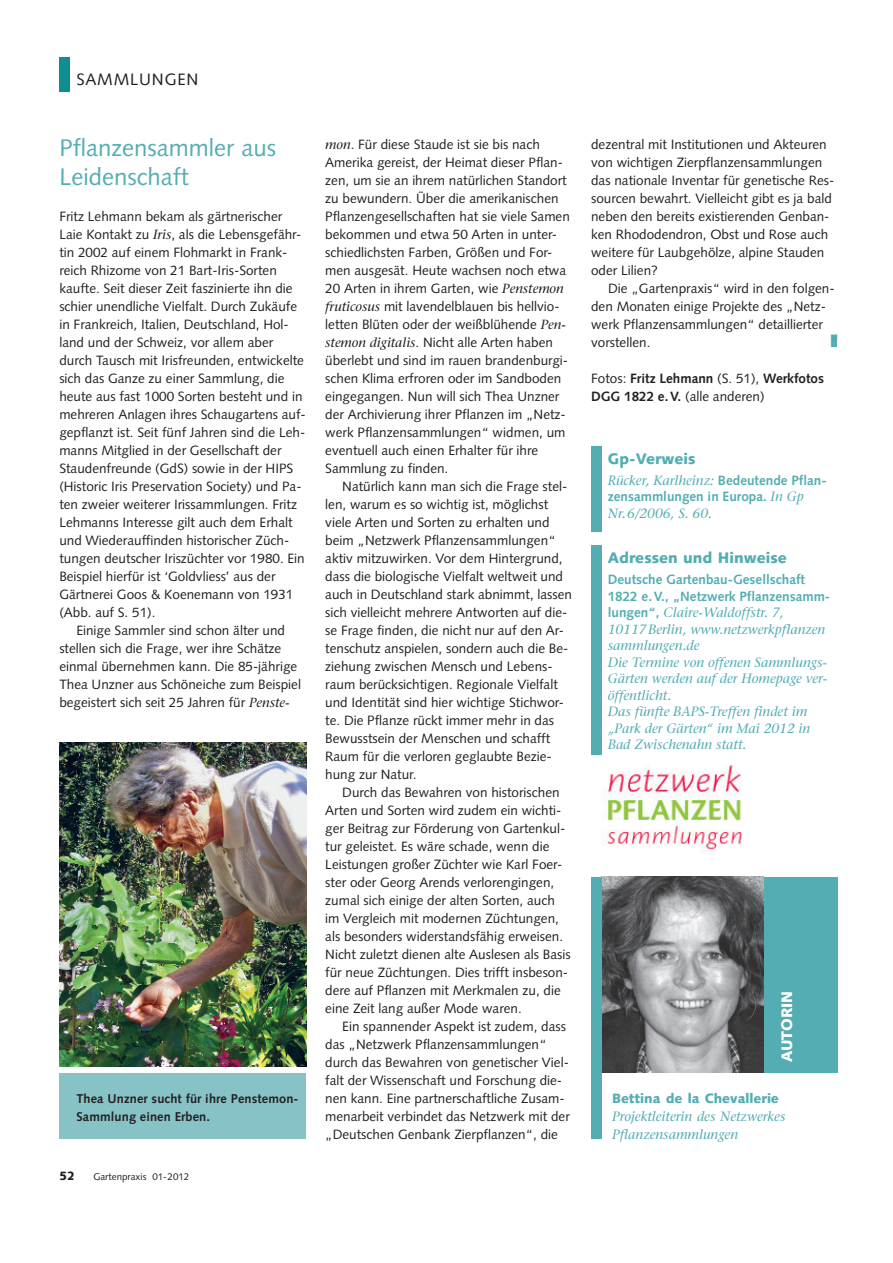
<style>
.page{position:relative;width:893px;height:1263px;background:#fff}
.page>*{position:absolute;margin:0;border:0;box-sizing:border-box;transform-origin:0 0}
.t1{font:24px/28.5px "Syntax LT Std";color:#54adb2}
.t2{font:16.5px "Syntax LT Std";letter-spacing:.05em;color:#231f20}
.t3{font:900 15.3px "Syntax LT Std";color:#54adb2}
.t4{font:900 15.3px "Syntax LT Std";color:#fff}
.t5{font:13.5px/18px "Syntax LT Std";color:#231f20}
.t6{font:italic 13.5px/16.5px "Stone Serif";color:#54adb2}
.t7{font:700 13.5px/16.5px "Syntax LT Std";color:#54adb2}
.t8{font:700 13.5px/18px "Syntax LT Std";color:#231f20}
.t9{font:900 13.5px "Syntax LT Std";color:#54adb2}
.t10{font:700 12.75px/18px "Syntax LT Std";letter-spacing:.01em;color:#231f20}
.t11{font:900 12px "Syntax LT Std";color:#231f20}
.t12{font:9.75px "Syntax LT Std";color:#231f20}
.s1{font-family:"Stone Serif";font-style:italic;font-size:13.2px}
.s2{font-weight:400}
.s3{font-family:"Syntax LT Std";font-weight:700;font-style:normal}
.s4{font-family:"Stone Serif";font-weight:400;font-style:italic}
</style>
<div class="page">
<div style="left:59px;top:57px;width:11px;height:35px;background:#0e8e8e"></div>
<div style="left:59px;top:1073px;width:247px;height:66px;background:#87c2c6"></div>
<div style="left:747px;top:877px;width:90px;height:195px;background:#54adb2"></div>
<img style="left:601px;top:877px;width:162px;height:195px">
<div style="left:591px;top:877px;width:10px;height:262px;background:#54adb2"></div>
<div style="left:591px;top:447px;width:10px;height:85px;background:#54adb2"></div>
<div style="left:591px;top:546px;width:10px;height:209px;background:#54adb2"></div>
<img style="left:59px;top:743px;width:247px;height:324px">
<img style="left:601px;top:765px;width:141px;height:88px">
<p class="t2" style="left:76px;top:71px;width:123px">SAMMLUNGEN</p>
<h1 class="t1" style="left:59px;top:135px;width:218px">Pflanzensammler aus<br>Leidenschaft</h1>
<p class="t5" style="left:59px;top:208px;width:224px">Fritz Lehmann bekam als gärtnerischer</p>
<p class="t5" style="left:59px;top:226px;width:243px">Laie Kontakt zu <span class="s1">Iris</span>, als die Lebensgefähr-</p>
<p class="t5" style="left:59px;top:244px;width:230px">tin 2002 auf einem Flohmarkt in Frank-</p>
<p class="t5" style="left:59px;top:262px;width:219px">reich Rhizome von 21 Bart-Iris-Sorten</p>
<p class="t5" style="left:59px;top:280px;width:235px">kaufte. Seit dieser Zeit faszinierte ihn die</p>
<p class="t5" style="left:59px;top:298px;width:239px">schier unendliche Vielfalt. Durch Zukäufe</p>
<p class="t5" style="left:59px;top:316px;width:231px">in Frankreich, Italien, Deutschland, Hol-</p>
<p class="t5" style="left:59px;top:334px;width:215px">land und der Schweiz, vor allem aber</p>
<p class="t5" style="left:59px;top:352px;width:246px">durch Tausch mit Irisfreunden, entwickelte</p>
<p class="t5" style="left:59px;top:370px;width:227px">sich das Ganze zu einer Sammlung, die</p>
<p class="t5" style="left:59px;top:388px;width:245px">heute aus fast 1000 Sorten besteht und in</p>
<p class="t5" style="left:59px;top:406px;width:248px">mehreren Anlagen ihres Schaugartens auf-</p>
<p class="t5" style="left:59px;top:424px;width:247px">gepflanzt ist. Seit fünf Jahren sind die Leh-</p>
<p class="t5" style="left:59px;top:442px;width:224px">manns Mitglied in der Gesellschaft der</p>
<p class="t5" style="left:59px;top:460px;width:235px">Staudenfreunde (GdS) sowie in der HIPS</p>
<p class="t5" style="left:59px;top:478px;width:244px">(Historic Iris Preservation Society) und Pa-</p>
<p class="t5" style="left:59px;top:496px;width:239px">ten zweier weiterer Irissammlungen. Fritz</p>
<p class="t5" style="left:59px;top:514px;width:235px">Lehmanns Interesse gilt auch dem Erhalt</p>
<p class="t5" style="left:59px;top:532px;width:231px">und Wiederauffinden histori scher Züch-</p>
<p class="t5" style="left:59px;top:550px;width:247px">tungen deutscher Iriszüchter vor 1980. Ein</p>
<p class="t5" style="left:59px;top:568px;width:218px">Beispiel hierfür ist ‘Gold vliess’ aus der</p>
<p class="t5" style="left:59px;top:586px;width:235px">Gärtnerei Goos &amp; Koenemann von 1931</p>
<p class="t5" style="left:59px;top:604px;width:98px">(Abb. auf S. 51).</p>
<p class="t5" style="left:76px;top:622px;width:210px">Einige Sammler sind schon älter und</p>
<p class="t5" style="left:59px;top:640px;width:223px">stellen sich die Frage, wer ihre Schätze</p>
<p class="t5" style="left:59px;top:658px;width:239px">einmal übernehmen kann. Die 85-jährige</p>
<p class="t5" style="left:59px;top:676px;width:243px">Thea Unzner aus Schöneiche zum Beispiel</p>
<p class="t5" style="left:59px;top:694px;width:232px">begeistert sich seit 25 Jahren für <span class="s1">Penste-</span></p>
<p class="t10" style="left:76px;top:1090px;width:224px">Thea Unzner sucht für ihre Penstemon-<br>Sammlung einen Erben.</p>
<p class="t11" style="left:59px;top:1171px;width:17px">52</p>
<p class="t12" style="left:93px;top:1172px;width:97px">Gartenpraxis 01-2012</p>
<p class="t5" style="left:325px;top:136px;width:246px"><span class="s1">mon</span>. Für diese Staude ist sie bis nach Amerika gereist, der Heimat dieser Pflan&shy;zen, um sie an ihrem natürlichen Standort zu bewundern. Über die amerikanischen Pflanzengesellschaften hat sie viele Samen bekommen und etwa 50 Arten in unter&shy;schiedlichsten Farben, Größen und For&shy;men ausgesät. Heute wachsen noch etwa 20 Arten in ihrem Garten, wie <span class="s1">Penstemon fruticosus</span> mit lavendelblauen bis hellvio&shy;letten Blüten oder der weißblühende <span class="s1">Pen&shy;stemon digitalis</span>. Nicht alle Arten haben überlebt und sind im rauen brandenburgi&shy;schen Klima erfroren oder im Sandboden eingegangen. Nun will sich Thea Unzner der Archivierung ihrer Pflanzen im „Netz&shy;werk Pflanzensammlungen“ widmen, um eventuell auch einen Erhalter für ihre Sammlung zu finden.</p>
<p class="t5" style="left:325px;top:478px;width:248px;text-indent:17px">Natürlich kann man sich die Frage stel&shy;len, warum es so wichtig ist, möglichst viele Arten und Sorten zu erhalten und beim „Netzwerk Pflanzensammlungen“ aktiv mitzuwirken. Vor dem Hintergrund, dass die biologische Vielfalt weltweit und auch in Deutschland stark abnimmt, lassen sich vielleicht mehrere Antworten auf die&shy;se Frage finden, die nicht nur auf den Ar&shy;tenschutz anspielen, sondern auch die Be&shy;ziehung zwischen Mensch und Lebens&shy;raum berücksichtigen. Regionale Vielfalt und Identität sind hier wichtige Stichwor&shy;te. Die Pflanze rückt immer mehr in das Bewusstsein der Menschen und schafft Raum für die verloren geglaubte Bezie&shy;hung zur Natur.</p>
<p class="t5" style="left:325px;top:784px;width:247px;text-indent:17px">Durch das Bewahren von historischen Arten und Sorten wird zudem ein wichti&shy;ger Beitrag zur Förderung von Gartenkul&shy;tur geleistet. Es wäre schade, wenn die Leistungen großer Züchter wie Karl Foer&shy;ster oder Georg Arends verlorengingen, zumal sich einige der alten Sorten, auch im Vergleich mit modernen Züchtungen, als besonders widerstandsfähig erweisen.<br>Nicht zuletzt dienen alte Auslesen als Basis für neue Züchtungen. Dies trifft insbeson&shy;dere auf Pflanzen mit Merkmalen zu, die eine Zeit lang außer Mode waren.</p>
<p class="t5" style="left:325px;top:1018px;width:246px;text-indent:17px">Ein spannender Aspekt ist zudem, dass das „Netzwerk Pflanzensammlungen“ durch das Bewahren von genetischer Viel&shy;falt der Wissenschaft und Forschung die&shy;nen kann. Eine partnerschaftliche Zusam&shy;menarbeit verbindet das Netzwerk mit der „Deutschen Genbank Zierpflanzen“, die</p>
<p class="t5" style="left:591px;top:136px;width:245px">dezentral mit Institutionen und Akteuren von wichtigen Zierpflanzensammlungen das nationale Inventar für genetische Res&shy;sourcen bewahrt. Vielleicht gibt es ja bald neben den bereits existierenden Genban&shy;ken Rhododendron, Obst und Rose auch weitere für Laubgehölze, alpine Stauden oder Lilien?</p>
<p class="t5" style="left:591px;top:280px;width:245px;text-indent:17px">Die „Gartenpraxis“ wird in den folgen&shy;den Monaten einige Projekte des „Netz&shy;werk Pflanzensammlungen“ detaillierter vorstellen.</p>
<p class="t8" style="left:591px;top:370px;width:234px"><span class="s2">Fotos:</span> Fritz Lehmann <span class="s2">(S. 51),</span> Werkfotos<br>DGG 1822 e. V. <span class="s2">(alle anderen)</span></p>
<p class="t3" style="left:607px;top:453px;width:89px">Gp-Verweis</p>
<p class="t6" style="left:607px;top:473px;width:220px">Rücker, Karlheinz: <span class="s3">Bedeutende Pflan-</span></p>
<p class="t7" style="left:607px;top:490px;width:197px">zensammlungen in Europa. <span class="s4">In Gp</span></p>
<p class="t6" style="left:607px;top:506px;width:106px">Nr. 6/2006, S. 60.</p>
<p class="t3" style="left:607px;top:552px;width:180px">Adressen und Hinweise</p>
<p class="t7" style="left:607px;top:572px;width:224px">Deutsche Gartenbau-Gesellschaft<br>1822 e. V., „Netzwerk Pflanzensamm-</p>
<p class="t6" style="left:607px;top:606px;width:221px"><span class="s3">lungen“,</span> Claire-Waldoffstr. 7,<br>10117 Berlin, www.netzwerkpflanzen sammlungen.de<br>Die Termine von offenen Sammlungs-<br>Gärten werden auf der Homepage ver&shy;öffentlicht.<br>Das fünfte BAPS-Treffen findet im „Park der Gärten“ im Mai 2012 in<br>Bad Zwischenahn statt.</p>
<p class="t4" style="left:780px;top:1062px;width:73px;rotate:-90deg">AUTORIN</p>
<p class="t9" style="left:612px;top:1092px;width:168px">Bettina de la Chevallerie</p>
<p class="t6" style="left:612px;top:1108px;width:175px;line-height:18px">Projektleiterin des Netzwerkes<br>Pflanzensammlungen</p>
</div>
